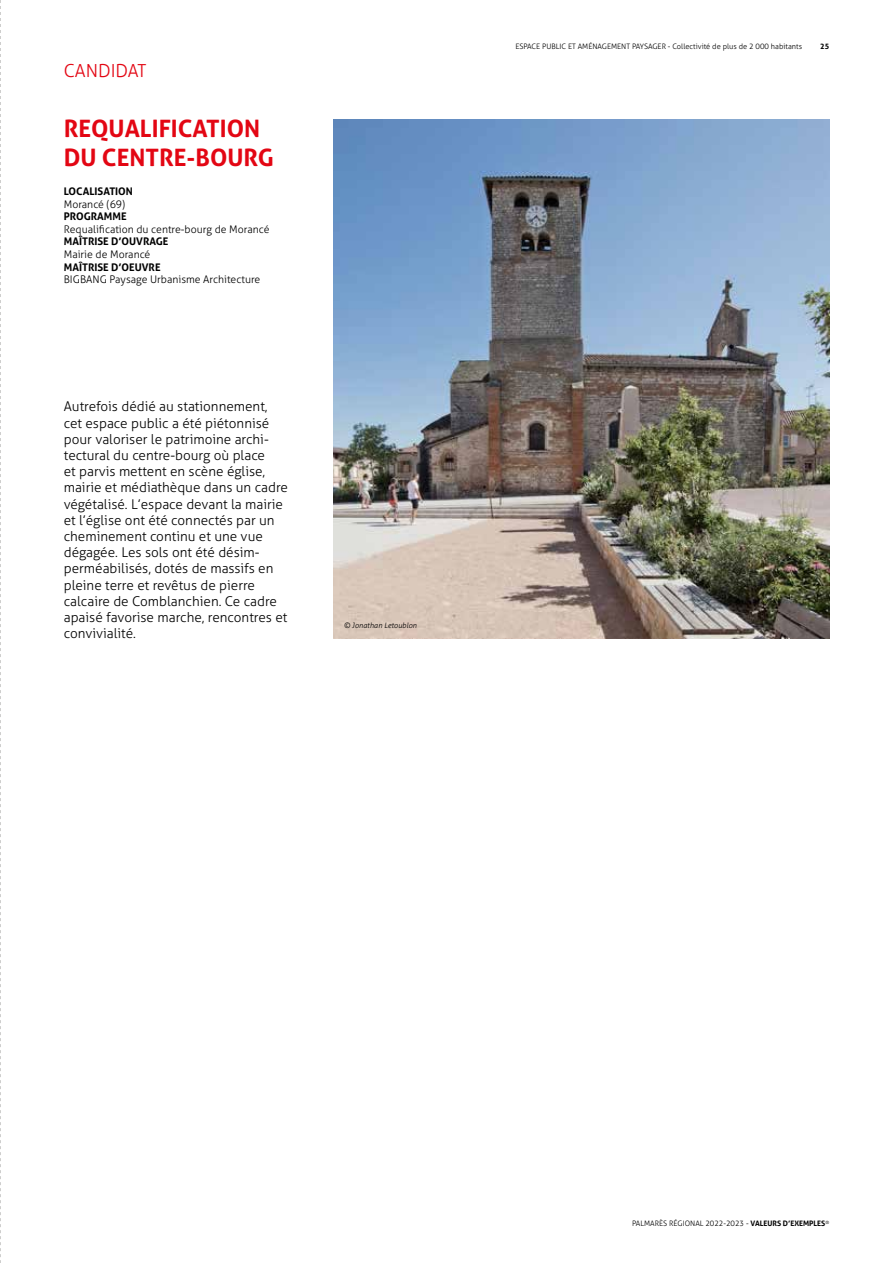
<style>
.page{position:relative;width:893px;height:1263px;background:#fff}
.page>*{position:absolute;margin:0;border:0;box-sizing:border-box;transform-origin:0 0}
.t1{font:700 24px/28.8px "Aller";color:#e30613}
.t2{font:300 18px "Aller";color:#e30613}
.t3{font:300 13.5px/16.2px "Aller";color:#000}
.t4{font:300 10.5px "Aller";color:#000}
.t5{font:700 10.5px "Aller";color:#000}
.t6{font:300 7.5px "Aller";color:#000}
.t7{font:italic 300 7.5px "Aller";color:#000}
.t8{font:700 7.5px "Aller";color:#000}
.s1{font-weight:700}
</style>
<div class="page">
<img style="left:333px;top:120px;width:496px;height:518px">
<svg style="left:0;top:0;width:1px;height:1263px"></svg>
<h2 class="t2" style="left:64px;top:60px;width:84px">CANDIDAT</h2>
<h1 class="t1" style="left:64px;top:114px;width:212px">REQUALIFICATION<br>DU CENTRE-BOURG</h1>
<p class="t5" style="left:64px;top:185px;width:71px">LOCALISATION</p>
<p class="t4" style="left:64px;top:198px;width:63px">Morancé (69)</p>
<p class="t5" style="left:64px;top:210px;width:64px">PROGRAMME</p>
<p class="t4" style="left:64px;top:223px;width:207px">Requalification du centre-bourg de Morancé</p>
<p class="t5" style="left:64px;top:235px;width:106px">MAÎTRISE D’OUVRAGE</p>
<p class="t4" style="left:64px;top:248px;width:88px">Mairie de Morancé</p>
<p class="t5" style="left:64px;top:260px;width:98px">MAÎTRISE D’OEUVRE</p>
<p class="t4" style="left:64px;top:273px;width:198px">BIGBANG Paysage Urbanisme Architecture</p>
<p class="t3" style="left:64px;top:398px;width:226px">Autrefois dédié au stationnement, cet espace public a été piétonnisé pour valoriser le patrimoine archi&shy;tectural du centre-bourg où place<br>et parvis mettent en scène église, mairie et médiathèque dans un cadre végétalisé. L’espace devant la mairie et l’église ont été connectés par un cheminement continu et une vue dégagée. Les sols ont été désim&shy;perméabilisés, dotés de massifs en pleine terre et revêtus de pierre calcaire de Comblanchien. Ce cadre apaisé favorise marche, rencontres et convivialité.</p>
<p class="t7" style="left:344px;top:620px;width:75px">© Jonathan Letoublon</p>
<p class="t6" style="left:515px;top:42px;width:288px">ESPACE PUBLIC ET AMÉNAGEMENT PAYSAGER - Collectivité de plus de 2 000 habitants</p>
<p class="t8" style="left:820px;top:42px;width:10px">25</p>
<p class="t6" style="left:632px;top:1219px;width:199px">PALMARÈS RÉGIONAL 2022-2023 - <span class="s1">VALEURS D’EXEMPLES</span><sup>®</sup></p>
</div>
